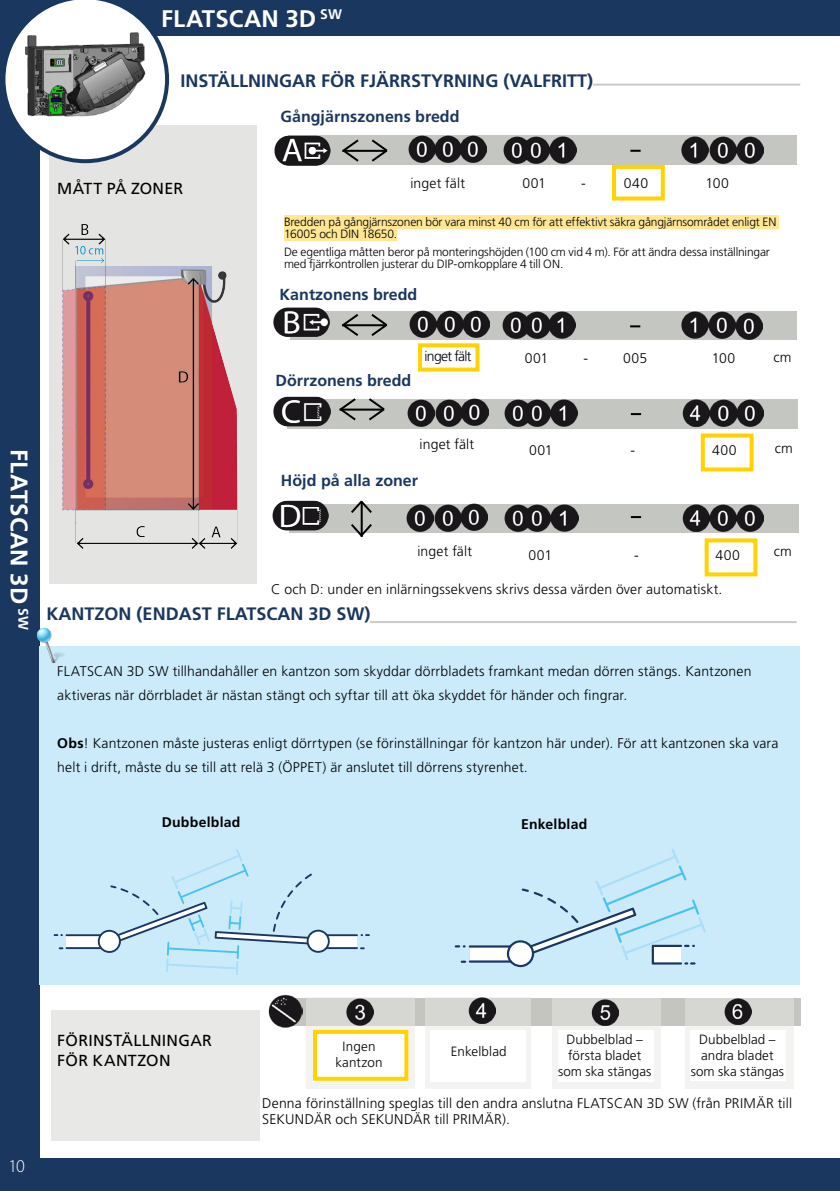
<style>
.page{position:relative;width:840px;height:1191px;background:#fff}
.page>*{position:absolute;margin:0;border:0;box-sizing:border-box;transform-origin:0 0}
.t1{font:700 24px "Frutiger LT Std";color:#fff}
.t2{font:700 18px "Frutiger LT Std";color:#1a3760}
.t3{font:300 18px "Myriad Pro";color:#fff}
.t4{font:700 16px "Frutiger LT Std";color:#1a3760}
.t5{font:16px/20px "Frutiger LT Std";letter-spacing:.02em;color:#000}
.t6{font:300 14px/24px "Frutiger LT Std";letter-spacing:.01em;color:#000}
.t7{font:700 14px "Frutiger LT Std";letter-spacing:.02em;color:#000}
.t8{font:300 14px "Frutiger LT Std";letter-spacing:-.05em;color:#000}
.t9{font:300 13.4px/16px "Frutiger LT Std";letter-spacing:.005em;color:#000;text-align:center}
.t10{font:300 12px/12px "Frutiger LT Std";letter-spacing:-.015em;color:#000}
.s1{font-weight:700}
</style>
<div class="page">
<div style="left:49px;top:125px;width:207px;height:459px;background:#e4e4e2"></div>
<div style="left:700px;top:433px;width:53px;height:38px;border:4px solid #ffd200"></div>
<div style="left:704px;top:538px;width:53px;height:38px;border:4px solid #ffd200"></div>
<div style="left:290px;top:504px;width:508px;height:28px;background:#c4c6c1"></div>
<img style="left:272px;top:500px;width:56px;height:30px">
<hr style="left:360px;top:502px;width:2px;height:35px;background:#000">
<svg style="left:348px;top:522px;width:26px;height:15px"></svg>
<svg style="left:351px;top:500px;width:21px;height:15px"></svg>
<div style="left:287px;top:399px;width:510px;height:29px;background:#c4c6c1"></div>
<img style="left:274px;top:396px;width:56px;height:30px">
<img style="left:462px;top:399px;width:25px;height:27px">
<img style="left:407px;top:399px;width:55px;height:27px">
<img style="left:504px;top:399px;width:19px;height:28px">
<img style="left:523px;top:399px;width:54px;height:28px">
<svg style="left:630px;top:413px;width:10px;height:2px"></svg>
<img style="left:682px;top:399px;width:81px;height:28px">
<img style="left:406px;top:504px;width:81px;height:27px">
<img style="left:504px;top:504px;width:19px;height:27px">
<img style="left:523px;top:504px;width:54px;height:27px">
<svg style="left:630px;top:516px;width:10px;height:2px"></svg>
<img style="left:682px;top:504px;width:80px;height:28px">
<div style="left:0;top:1158px;width:839px;height:33px;background:#1a3760"></div>
<div style="left:0;top:0;width:39px;height:1191px;background:#1a3760"></div>
<div style="left:286px;top:998px;width:514px;height:28px;background:#c5c5c0"></div>
<svg style="left:685px;top:998px;width:107px;height:90px;fill:#d6d6d2"></svg>
<div style="left:51px;top:1010px;width:208px;height:131px;background:#e8e8e6"></div>
<img style="left:269px;top:994px;width:33px;height:33px">
<svg style="left:306px;top:997px;width:108px;height:91px;fill:#d6d6d2"></svg>
<svg style="left:425px;top:997px;width:106px;height:91px;fill:#d6d6d2"></svg>
<svg style="left:552px;top:998px;width:107px;height:90px;fill:#d6d6d2"></svg>
<div style="left:558px;top:1030px;width:95px;height:51px;background:#fff"></div>
<div style="left:430px;top:1030px;width:95px;height:51px;background:#fff"></div>
<div style="left:313px;top:1030px;width:95px;height:51px;background:#fff"></div>
<div style="left:689px;top:1030px;width:95px;height:50px;background:#fff"></div>
<div style="left:0;top:1px;width:839px;height:35px;background:#1a3760"></div>
<svg style="left:15px;top:117px;width:145px;height:46px"></svg>
<img style="left:5px;top:0;width:279px;height:117px">
<div style="left:288px;top:136px;width:508px;height:29px;background:#c4c6c1"></div>
<img style="left:275px;top:136px;width:56px;height:29px">
<img style="left:459px;top:135px;width:27px;height:28px">
<img style="left:408px;top:136px;width:53px;height:27px">
<hr style="left:342px;top:150px;width:43px;height:2px;background:#000">
<svg style="left:342px;top:139px;width:18px;height:23px"></svg>
<svg style="left:369px;top:139px;width:19px;height:23px"></svg>
<img style="left:503px;top:136px;width:19px;height:27px">
<img style="left:522px;top:136px;width:54px;height:27px">
<svg style="left:630px;top:150px;width:10px;height:2px"></svg>
<img style="left:681px;top:136px;width:81px;height:28px">
<img style="left:346px;top:998px;width:27px;height:27px">
<img style="left:468px;top:997px;width:27px;height:26px">
<img style="left:591px;top:999px;width:27px;height:26px">
<img style="left:724px;top:998px;width:27px;height:26px">
<div style="left:290px;top:311px;width:506px;height:28px;background:#c4c6c1"></div>
<img style="left:273px;top:307px;width:56px;height:29px">
<hr style="left:342px;top:324px;width:43px;height:2px;background:#000">
<svg style="left:341px;top:314px;width:19px;height:22px"></svg>
<svg style="left:369px;top:314px;width:18px;height:22px"></svg>
<img style="left:681px;top:312px;width:81px;height:27px">
<img style="left:409px;top:310px;width:80px;height:28px">
<img style="left:502px;top:311px;width:21px;height:27px">
<img style="left:523px;top:311px;width:25px;height:27px">
<img style="left:548px;top:311px;width:27px;height:27px">
<svg style="left:630px;top:325px;width:10px;height:2px"></svg>
<img style="left:39px;top:217px;width:199px;height:338px">
<div style="left:611px;top:165px;width:53px;height:35px;border:4px solid #ffd200"></div>
<div style="left:40px;top:646px;width:759px;height:338px;background:#cbebfb"></div>
<svg style="left:54px;top:849px;width:315px;height:126px"></svg>
<img style="left:37px;top:626px;width:28px;height:36px">
<div style="left:313px;top:1029px;width:95px;height:51px;border:4px solid #ffd200"></div>
<hr style="left:592px;top:84px;width:207px;height:2px;background:#969890">
<div style="left:418px;top:343px;width:61px;height:28px;border:4px solid #ffd200"></div>
<hr style="left:339px;top:408px;width:43px;height:2px;background:#000">
<svg style="left:339px;top:398px;width:19px;height:23px"></svg>
<svg style="left:366px;top:398px;width:19px;height:23px"></svg>
<div style="left:284px;top:215px;width:494px;height:14px;background:#ffe694"></div>
<div style="left:284px;top:227px;width:113px;height:14px;background:#ffe694"></div>
<svg style="left:454px;top:849px;width:251px;height:118px"></svg>
<hr style="left:369px;top:621px;width:427px;height:2px;background:#969890">
<h1 class="t1" style="left:161px;top:5px;width:182px">FLATSCAN 3D <sup>SW</sup></h1>
<p class="t2" style="left:180px;top:70px;width:414px">INSTÄLLNINGAR FÖR FJÄRRSTYRNING (VALFRITT)</p>
<p class="t4" style="left:280px;top:107px;width:180px">Gångjärnszonens bredd</p>
<p class="t5" style="left:57px;top:179px;width:127px">MÅTT PÅ ZONER</p>
<p class="t6" style="left:410px;top:171px;width:56px">inget fält</p>
<p class="t6" style="left:522px;top:171px;width:25px">001</p>
<p class="t6" style="left:580px;top:171px;width:6px">-</p>
<p class="t6" style="left:623px;top:171px;width:26px">040</p>
<p class="t6" style="left:705px;top:171px;width:25px">100</p>
<p class="t10" style="left:284px;top:216px;width:493px">Bredden på gångjärnszonen bör vara minst 40 cm för att effektivt säkra gångjärnsområdet enligt EN<br>16005 och DIN 18650.</p>
<p class="t10" style="left:284px;top:246px;width:487px">De egentliga måtten beror på monteringshöjden (100 cm vid 4 m). För att ändra dessa inställningar med fjärrkontrollen justerar du DIP-omkopplare 4 till ON.</p>
<p class="t4" style="left:279px;top:285px;width:139px">Kantzonens bredd</p>
<p class="t4" style="left:275px;top:371px;width:137px">Dörrzonens bredd</p>
<p class="t8" style="left:424px;top:348px;width:49px">inget fält</p>
<p class="t6" style="left:524px;top:347px;width:25px">001</p>
<p class="t6" style="left:583px;top:347px;width:6px">-</p>
<p class="t6" style="left:622px;top:347px;width:26px">005</p>
<p class="t6" style="left:711px;top:347px;width:25px">100</p>
<p class="t6" style="left:773px;top:345px;width:20px">cm</p>
<h1 class="t1" style="left:33px;top:449px;width:182px;rotate:90deg">FLATSCAN 3D <sup>SW</sup></h1>
<p class="t6" style="left:419px;top:432px;width:56px">inget fält</p>
<p class="t4" style="left:281px;top:471px;width:138px">Höjd på alla zoner</p>
<p class="t6" style="left:417px;top:539px;width:56px">inget fält</p>
<p class="t6" style="left:528px;top:438px;width:25px">001</p>
<p class="t6" style="left:630px;top:438px;width:6px">-</p>
<p class="t6" style="left:711px;top:438px;width:26px">400</p>
<p class="t6" style="left:528px;top:543px;width:25px">001</p>
<p class="t6" style="left:633px;top:543px;width:6px">-</p>
<p class="t6" style="left:715px;top:543px;width:26px">400</p>
<p class="t6" style="left:271px;top:577px;width:452px">C och D: under en inlärningssekvens skrivs dessa värden över automatiskt.</p>
<p class="t2" style="left:46px;top:603px;width:325px">KANTZON (ENDAST FLATSCAN 3D SW)</p>
<p class="t6" style="left:774px;top:436px;width:20px">cm</p>
<p class="t6" style="left:773px;top:539px;width:20px">cm</p>
<p class="t6" style="left:57px;top:659px;width:695px">FLATSCAN 3D SW tillhandahåller en kantzon som skyddar dörrbladets framkant medan dörren stängs. Kantzonen aktiveras när dörrbladet är nästan stängt och syftar till att öka skyddet för händer och fingrar.</p>
<p class="t6" style="left:57px;top:731px;width:722px"><span class="s1">Obs</span>! Kantzonen måste justeras enligt dörrtypen (se förinställningar för kantzon här under). För att kantzonen ska vara helt i drift, måste du se till att relä 3 (ÖPPET) är anslutet till dörrens styrenhet.</p>
<p class="t7" style="left:162px;top:813px;width:80px">Dubbelblad</p>
<p class="t7" style="left:520px;top:816px;width:68px">Enkelblad</p>
<p class="t3" style="left:9px;top:1154px;width:18px">10</p>
<p class="t5" style="left:57px;top:1030px;width:156px">FÖRINSTÄLLNINGAR<br>FÖR KANTZON</p>
<p class="t9" style="left:335px;top:1038px;width:49px">Ingen kantzon</p>
<p class="t9" style="left:450px;top:1043px;width:57px">Enkelblad</p>
<p class="t9" style="left:557px;top:1032px;width:95px">Dubbelblad – första bladet som ska stängas</p>
<p class="t9" style="left:690px;top:1032px;width:95px">Dubbelblad – andra bladet som ska stängas</p>
<p class="t6" style="left:262px;top:1095px;width:531px;line-height:16px">Denna förinställning speglas till den andra anslutna FLATSCAN 3D SW (från PRIMÄR till<br>SEKUNDÄR och SEKUNDÄR till PRIMÄR).</p>
</div>
